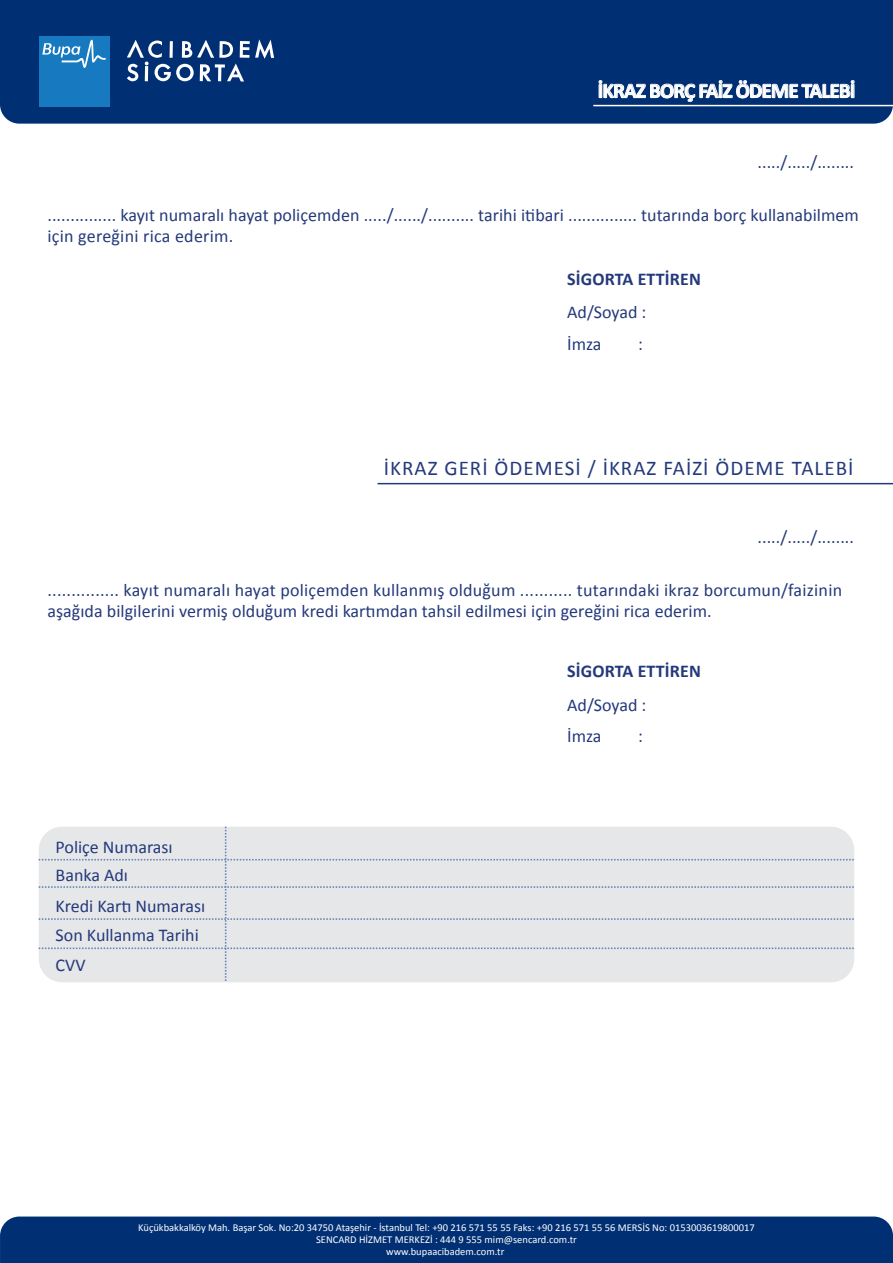
<style>
.page{position:relative;width:893px;height:1263px;background:#fff}
.page>*{position:absolute;margin:0;border:0;box-sizing:border-box;transform-origin:0 0}
.t1{font:21px "Calibri";letter-spacing:.05em;color:#24397b}
.t2{font:700 21px "Calibri";letter-spacing:-.04em;color:#fff}
.t3{font:18px/21px "Calibri";letter-spacing:.005em;color:#24397b}
.t4{font:700 18px "Calibri";letter-spacing:.01em;color:#24397b}
.t5{font:10.5px/12px "Calibri";color:#fff;text-align:center}
</style>
<div class="page">
<hr style="left:377px;top:483px;width:516px;height:1px;background:#24397b">
<div style="left:39px;top:827px;width:815px;height:155px;background:#e6e7e9"></div>
<div style="left:0;top:1216px;width:893px;height:47px;background:#002f73"></div>
<div style="left:0;top:0;width:893px;height:124px;background:#002f73"></div>
<svg style="left:599px;top:80px;width:255px;height:22px;background:#426497"></svg>
<hr style="left:593px;top:105px;width:300px;height:1px;background:#fff">
<svg style="left:127px;top:39px;width:147px;height:43px"></svg>
<div style="left:39px;top:36px;width:70px;height:71px;background:#177ac0"></div>
<svg style="left:42px;top:40px;width:64px;height:28px"></svg>
<p class="t2" style="left:598px;top:77px;width:259px">İKRAZ BORÇ FAİZ ÖDEME TALEBİ</p>
<p class="t3" style="left:757px;top:151px;width:98px">...../...../........</p>
<p class="t3" style="left:47px;top:204px;width:813px">............... kayıt numaralı hayat poliçemden ...../....../.......... tarihi itibari ............... tutarında borç kullanabilmem için gereğini rica ederim.</p>
<p class="t4" style="left:567px;top:267px;width:135px">SİGORTA ETTİREN</p>
<p class="t3" style="left:567px;top:297px;width:81px;line-height:31.3px">Ad/Soyad :<br>İmza</p>
<p class="t3" style="left:638px;top:333px;width:6px">:</p>
<p class="t1" style="left:384px;top:455px;width:471px">İKRAZ GERİ ÖDEMESİ / İKRAZ FAİZİ ÖDEME TALEBİ</p>
<p class="t3" style="left:757px;top:526px;width:98px">...../...../........</p>
<p class="t3" style="left:47px;top:579px;width:796px">............... kayıt numaralı hayat poliçemden kullanmış olduğum ........... tutarındaki ikraz borcumun/faizinin aşağıda bilgilerini vermiş olduğum kredi kartımdan tahsil edilmesi için gereğini rica ederim.</p>
<p class="t3" style="left:56px;top:833px;width:119px;line-height:27.9px">Poliçe Numarası<br>Banka Adı</p>
<p class="t3" style="left:56px;top:892px;width:151px;line-height:29.1px">Kredi Kartı Numarası<br>Son Kullanma Tarihi<br>CVV</p>
<p class="t4" style="left:567px;top:659px;width:135px">SİGORTA ETTİREN</p>
<p class="t3" style="left:567px;top:689px;width:81px;line-height:31.3px">Ad/Soyad :<br>İmza</p>
<p class="t3" style="left:638px;top:725px;width:6px">:</p>
<p class="t5" style="left:138px;top:1221px;width:618px">Küçükbakkalköy Mah. Başar Sok. No:20 34750 Ataşehir - İstanbul Tel: +90 216 571 55 55 Faks: +90 216 571 55 56 MERSİS No: 0153003619800017<br>SENCARD HİZMET MERKEZİ : 444 9 555 mim@sencard.com.tr<br>www.bupaacibadem.com.tr</p>
</div>
